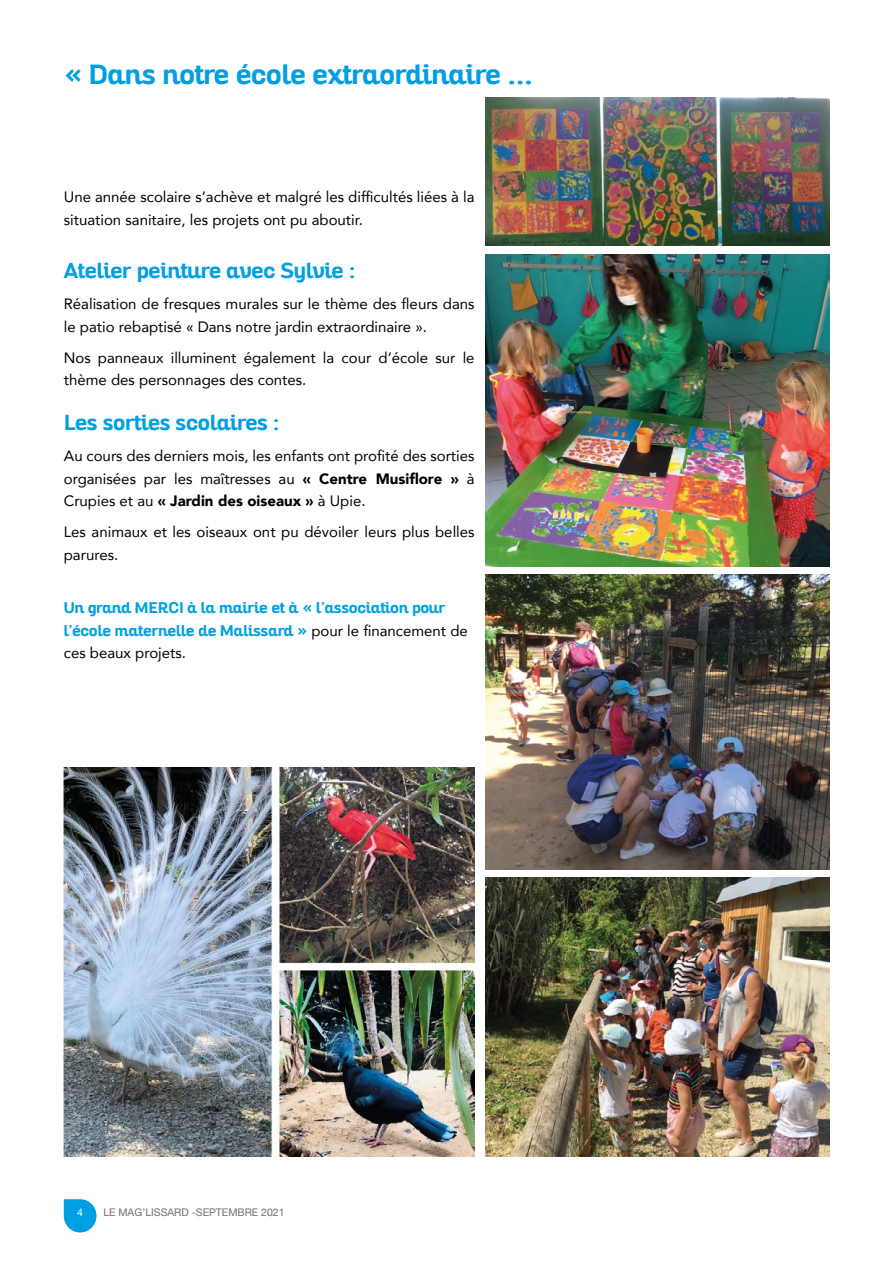
<style>
.page{position:relative;width:893px;height:1263px;background:#fff}
.page>*{position:absolute;margin:0;border:0;box-sizing:border-box;transform-origin:0 0}
.t1{font:700 27px "Altair";color:#009fe3}
.t2{font:700 21px "Altair";color:#009fe3}
.t3{font:15px/22.5px "Avenir";color:#000}
.t4{font:700 15px/22.5px "Altair";color:#009fe3}
.t5{font:10.5px "Helvetica Neue";color:#706f6f}
.t6{font:10.5px "Helvetica Neue";color:#fff}
.s1{font-weight:900}
.s2{font-family:"Avenir";font-weight:400;color:#000}
</style>
<div class="page">
<svg style="left:64px;top:1199px;width:33px;height:33px"></svg>
<img style="left:486px;top:97px;width:343px;height:149px">
<img style="left:486px;top:254px;width:343px;height:313px">
<img style="left:486px;top:575px;width:343px;height:295px">
<img style="left:64px;top:767px;width:411px;height:389px">
<img style="left:485px;top:878px;width:344px;height:279px">
<h1 class="t1" style="left:64px;top:57px;width:471px">« Dans notre école extraordinaire ...</h1>
<p class="t3" style="left:64px;top:185px;width:412px">Une année scolaire s’achève et malgré les difficultés liées à la situation sanitaire, les projets ont pu aboutir.</p>
<h2 class="t2" style="left:64px;top:257px;width:293px">Atelier peinture avec Sylvie :</h2>
<p class="t3" style="left:64px;top:292px;width:412px">Réalisation de fresques murales sur le thème des fleurs dans le patio rebaptisé « Dans notre jardin extraordinaire ».</p>
<p class="t3" style="left:64px;top:346px;width:412px">Nos panneaux illuminent également la cour d’école sur le thème des personnages des contes.</p>
<h2 class="t2" style="left:64px;top:409px;width:217px">Les sorties scolaires :</h2>
<p class="t3" style="left:64px;top:444px;width:412px;text-align:justify">Au cours des derniers mois, les enfants ont profité des sorties organisées par les maîtresses au <span class="s1">« Centre Musiflore »</span> à Crupies et au <span class="s1">« Jardin des oiseaux »</span> à Upie.</p>
<p class="t3" style="left:64px;top:520px;width:412px">Les animaux et les oiseaux ont pu dévoiler leurs plus belles parures.</p>
<p class="t4" style="left:64px;top:597px;width:406px">Un grand MERCI à la mairie et à « l’association pour l’école maternelle de Malissard » <span class="s2">pour le financement de</span></p>
<p class="t3" style="left:64px;top:641px;width:124px">ces beaux projets.</p>
<p class="t6" style="left:77px;top:1205px;width:7px">4</p>
<p class="t5" style="left:103px;top:1205px;width:183px">LE MAG’LISSARD -SEPTEMBRE 2021</p>
</div>
